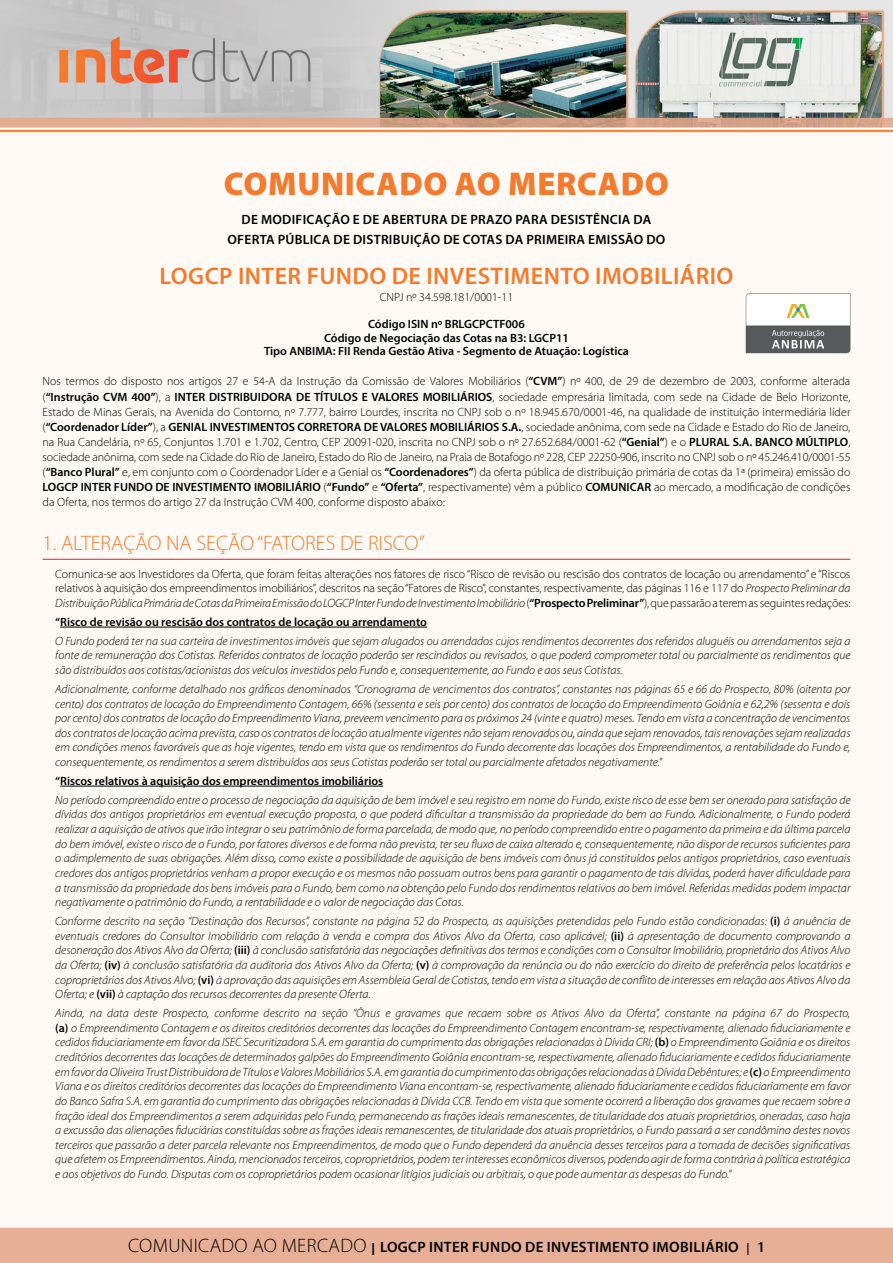
<style>
.page{position:relative;width:893px;height:1263px;background:#fff}
.page>*{position:absolute;margin:0;border:0;box-sizing:border-box;transform-origin:0 0}
.t1{font:900 33px "Myriad Pro";letter-spacing:.02em;color:#f47b2d}
.t2{font:600 24px "Myriad Pro";letter-spacing:.02em;color:#f47b2d}
.t3{font:300 21px "Myriad Pro";color:#f47b2d}
.t4{font:600 15px "Myriad Pro";letter-spacing:.02em;color:#000}
.t5{font:600 13.5px/20.4px "Myriad Pro";letter-spacing:.02em;color:#000;text-align:center}
.t6{font:italic 300 12px/14.7px "Myriad Pro";color:#000;text-align:justify}
.t7{font:300 12px/15px "Myriad Pro";color:#000;text-align:justify}
.t8{font:600 12px/13.5px "Myriad Pro";color:#000;text-align:center}
.s1{font-weight:600}
.s2{font-style:italic}
.s3{font-weight:600;font-style:normal}
.s4{font-weight:300;font-size:19.5px}
.s5{font-weight:900;font-size:12px}
.s6{font-size:12px}
</style>
<div class="page">
<img style="left:0;top:0;width:893px;height:1263px">
<div style="left:0;top:134px;width:893px;height:1093px;background:#fffaf6"></div>
<hr style="left:43px;top:559px;width:807px;height:1px;background:#d2232a">
<hr style="left:60px;top:627px;width:367px;height:1px;background:#000">
<hr style="left:60px;top:786px;width:323px;height:1px;background:#000">
<svg style="left:746px;top:293px;width:104px;height:60px"></svg>
<h1 class="t1" style="left:224px;top:165px;width:447px">COMUNICADO AO MERCADO</h1>
<p class="t5" style="left:228px;top:209px;width:439px">DE MODIFICAÇÃO E DE ABERTURA DE PRAZO PARA DESISTÊNCIA DA<br>OFERTA PÚBLICA DE DISTRIBUIÇÃO DE COTAS DA PRIMEIRA EMISSÃO DO</p>
<h2 class="t2" style="left:159px;top:261px;width:576px">LOGCP INTER FUNDO DE INVESTIMENTO IMOBILIÁRIO</h2>
<p class="t7" style="left:380px;top:290px;width:135px">CNPJ nº 34.598.181/0001-11</p>
<p class="t8" style="left:264px;top:317px;width:366px">Código ISIN nº BRLGCPCTF006<br>Código de Negociação das Cotas na B3: LGCP11<br>Tipo ANBIMA: FII Renda Gestão Ativa - Segmento de Atuação: Logística</p>
<p class="t7" style="left:43px;top:374px;width:809px">Nos termos do disposto nos artigos 27 e 54-A da Instrução da Comissão de Valores Mobiliários (<span class="s1">“CVM”</span>) nº 400, de 29 de dezembro de 2003, conforme alterada (<span class="s1">“Instrução CVM 400”</span>), a <span class="s1">INTER DISTRIBUIDORA DE TÍTULOS E VALORES MOBILIÁRIOS</span>, sociedade empresária limitada, com sede na Cidade de Belo Horizonte, Estado de Minas Gerais, na Avenida do Contorno, nº 7.777, bairro Lourdes, inscrita no CNPJ sob o nº 18.945.670/0001-46, na qualidade de instituição intermediária líder (<span class="s1">“Coordenador Líder”</span>), a <span class="s1">GENIAL INVESTIMENTOS CORRETORA DE VALORES MOBILIÁRIOS S.A.</span>, sociedade anônima, com sede na Cidade e Estado do Rio de Janeiro, na Rua Candelária, nº 65, Conjuntos 1.701 e 1.702, Centro, CEP 20091-020, inscrita no CNPJ sob o nº 27.652.684/0001-62 (<span class="s1">“Genial”</span>) e o <span class="s1">PLURAL S.A. BANCO MÚLTIPLO</span>, sociedade anônima, com sede na Cidade do Rio de Janeiro, Estado do Rio de Janeiro, na Praia de Botafogo nº 228, CEP 22250-906, inscrito no CNPJ sob o nº 45.246.410/0001-55 (<span class="s1">“Banco Plural”</span> e, em conjunto com o Coordenador Líder e a Genial os <span class="s1">“Coordenadores”</span>) da oferta pública de distribuição primária de cotas da 1ª (primeira) emissão do <span class="s1">LOGCP INTER FUNDO DE INVESTIMENTO IMOBILIÁRIO</span> (<span class="s1">“Fundo”</span> e <span class="s1">“Oferta”</span>, respectivamente) vêm a público <span class="s1">COMUNICAR</span> ao mercado, a modificação de condições da Oferta, nos termos do artigo 27 da Instrução CVM 400, conforme disposto abaixo:</p>
<h3 class="t3" style="left:43px;top:532px;width:384px">1. ALTERAÇÃO NA SEÇÃO “FATORES DE RISCO”</h3>
<p class="t7" style="left:55px;top:567px;width:797px">Comunica-se aos Investidores da Oferta, que foram feitas alterações nos fatores de risco “Risco de revisão ou rescisão dos contratos de locação ou arrendamento” e “Riscos relativos à aquisição dos empreendimentos imobiliários”, descritos na seção “Fatores de Risco”, constantes, respectivamente, das páginas 116 e 117 do <span class="s2">Prospecto Preliminar da Distribuição Pública Primária de Cotas da Primeira Emissão do LOGCP Inter Fundo de Investimento Imobiliário</span> (<span class="s1">“Prospecto Preliminar”</span>), que passarão a terem as seguintesredações:</p>
<p class="t8" style="left:55px;top:615px;width:373px">“Risco de revisão ou rescisão dos contratos de locação ou arrendamento</p>
<p class="t6" style="left:55px;top:634px;width:797px">O Fundo poderá ter na sua carteira de investimentos imóveis que sejam alugados ou arrendados cujos rendimentos decorrentes dos referidos aluguéis ou arrendamentos seja a fonte de remuneração dos Cotistas. Referidos contratos de locação poderão ser rescindidos ou revisados, o que poderá comprometer total ou parcialmente os rendimentos que são distribuídos aos cotistas/acionistas dos veículos investidos pelo Fundo e, consequentemente, ao Fundo e aos seus Cotistas.</p>
<p class="t6" style="left:55px;top:682px;width:797px">Adicionalmente, conforme detalhado nos gráficos denominados “Cronograma de vencimentos dos contratos”, constantes nas páginas 65 e 66 do Prospecto, 80% (oitenta por cento) dos contratos de locação do Empreendimento Contagem, 66% (sessenta e seis por cento) dos contratos de locação do Empreendimento Goiânia e 62,2% (sessenta e dois por cento) dos contratos de locação do Empreendimento Viana, preveem vencimento para os próximos 24 (vinte e quatro) meses. Tendo em vista a concentração de vencimentos dos contratos de locação acima prevista, caso os contratos de locação atualmente vigentes não sejam renovados ou, ainda que sejam renovados, tais renovações sejam realizadas em condições menos favoráveis que as hoje vigentes, tendo em vista que os rendimentos do Fundo decorrente das locações dos Empreendimentos, a rentabilidade do Fundo e, consequentemente, os rendimentos a serem distribuídos aos seus Cotistas poderão ser total ou parcialmente afetados negativamente.”</p>
<p class="t8" style="left:55px;top:774px;width:329px">“Riscos relativos à aquisição dos empreendimentos imobiliários</p>
<p class="t6" style="left:55px;top:793px;width:797px">No período compreendido entre o processo de negociação da aquisição de bem imóvel e seu registro em nome do Fundo, existe risco de esse bem ser onerado para satisfação de dívidas dos antigos proprietários em eventual execução proposta, o que poderá dificultar a transmissão da propriedade do bem ao Fundo. Adicionalmente, o Fundo poderá realizar a aquisição de ativos que irão integrar o seu patrimônio de forma parcelada, de modo que, no período compreendido entre o pagamento da primeira e da última parcela do bem imóvel, existe o risco de o Fundo, por fatores diversos e de forma não prevista, ter seu fluxo de caixa alterado e, consequentemente, não dispor de recursos suficientes para o adimplemento de suas obrigações. Além disso, como existe a possibilidade de aquisição de bens imóveis com ônus já constituídos pelos antigos proprietários, caso eventuais credores dos antigos proprietários venham a propor execução e os mesmos não possuam outros bens para garantir o pagamento de tais dívidas, poderá haver dificuldade para a transmissão da propriedade dos bens imóveis para o Fundo, bem como na obtenção pelo Fundo dos rendimentos relativos ao bem imóvel. Referidas medidas podem impactar negativamente o patrimônio do Fundo, a rentabilidade e o valor de negociação das Cotas.</p>
<p class="t6" style="left:55px;top:914px;width:797px">Conforme descrito na seção “Destinação dos Recursos”, constante na página 52 do Prospecto, as aquisições pretendidas pelo Fundo estão condicionadas: <span class="s3">(i)</span> à anuência de eventuais credores do Consultor Imobiliário com relação à venda e compra dos Ativos Alvo da Oferta, caso aplicável; <span class="s3">(ii)</span> à apresentação de documento comprovando a desoneração dos Ativos Alvo da Oferta; <span class="s3">(iii)</span> à conclusão satisfatória das negociações definitivas dos termos e condições com o Consultor Imobiliário, proprietário dos Ativos Alvo da Oferta; <span class="s3">(iv)</span> à conclusão satisfatória da auditoria dos Ativos Alvo da Oferta; <span class="s3">(v)</span> à comprovação da renúncia ou do não exercício do direito de preferência pelos locatários e coproprietários dos Ativos Alvo; <span class="s3">(vi)</span> à aprovação das aquisições em Assembleia Geral de Cotistas, tendo em vista a situação de conflito de interesses em relação aos Ativos Alvo da Oferta; e <span class="s3">(vii)</span> à captação dos recursos decorrentes da presente Oferta.</p>
<p class="t6" style="left:55px;top:1006px;width:797px">Ainda, na data deste Prospecto, conforme descrito na seção “Ônus e gravames que recaem sobre os Ativos Alvo da Oferta”, constante na página 67 do Prospecto, <span class="s3">(a)</span> o Empreendimento Contagem e os direitos creditórios decorrentes das locações do Empreendimento Contagem encontram-se, respectivamente, alienado fiduciariamente e cedidos fiduciariamente em favor da ISEC Securitizadora S.A. em garantia do cumprimento das obrigações relacionadas à Dívida CRI; <span class="s3">(b)</span> o Empreendimento Goiânia e os direitos creditórios decorrentes das locações de determinados galpões do Empreendimento Goiânia encontram-se, respectivamente, alienado fiduciariamente e cedidos fiduciariamente em favor da Oliveira Trust Distribuidora de Títulos e Valores Mobiliários S.A. em garantia do cumprimento das obrigações relacionadas à Dívida Debêntures; e <span class="s3">(c)</span> o Empreendimento Viana e os direitos creditórios decorrentes das locações do Empreendimento Viana encontram-se, respectivamente, alienado fiduciariamente e cedidos fiduciariamente em favor do Banco Safra S.A. em garantia do cumprimento das obrigações relacionadas à Dívida CCB. Tendo em vista que somente ocorrerá a liberação dos gravames que recaem sobre a fração ideal dos Empreendimentos a serem adquiridas pelo Fundo, permanecendo as frações ideais remanescentes, de titularidade dos atuais proprietários, oneradas, caso haja a excussão das alienações fiduciárias constituídas sobre as frações ideais remanescentes, de titularidade dos atuais proprietários, o Fundo passará a ser condômino destes novos terceiros que passarão a deter parcela relevante nos Empreendimentos, de modo que o Fundo dependerá da anuência desses terceiros para a tomada de decisões significativas que afetem os Empreendimentos. Ainda, mencionados terceiros, coproprietários, podem ter interesses econômicos diversos, podendo agir de forma contrária à política estratégica e aos objetivos do Fundo. Disputas com os coproprietários podem ocasionar litígios judiciais ou arbitrais, o que pode aumentar as despesas do Fundo.”</p>
<p class="t4" style="left:128px;top:1237px;width:638px"><span class="s4">COMUNICADO AO MERCADO</span> <span class="s5">|</span> LOGCP INTER FUNDO DE INVESTIMENTO IMOBILIÁRIO <span class="s6">|</span> 1</p>
</div>
